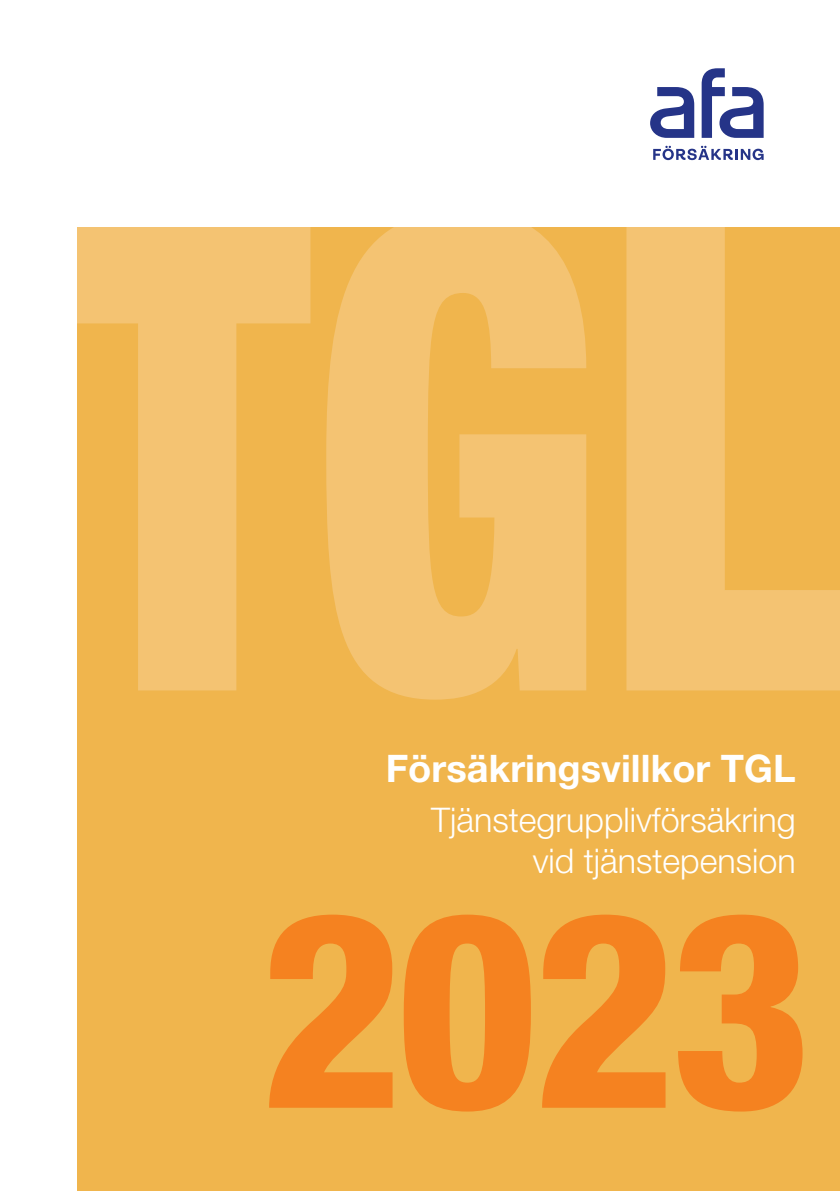
<style>
.page{position:relative;width:840px;height:1191px;background:#fff}
.page>*{position:absolute;margin:0;border:0;box-sizing:border-box;transform-origin:0 0}
.Rubrik_1{font:900 condensed 660px "Helvetica Neue LT Std";color:#f4c372;scale:.8 1}
.Rubrik_1-2{font:800 condensed 272.6px "Helvetica Neue LT Std";color:#f58220}
.Framsida_-_rubrik_2{font:700 38px "Helvetica Neue LT Std";color:#fff}
.Framsida_-_rubrik_2-2{font:300 34px "Helvetica Neue LT Std";color:#fff}
</style>
<div class="page">
<svg style="left:653px;top:146px;width:110px;height:14px"></svg>
<svg style="left:650px;top:87px;width:43px;height:51px"></svg>
<svg style="left:701px;top:68px;width:62px;height:70px"></svg>
<div style="left:76px;top:227px;width:763px;height:964px;background:#f0b54d"></div>
<p class="Rubrik_1" style="left:65px;top:49px;width:979px">TGL</p>
<p class="Framsida_-_rubrik_2" style="left:385px;top:745px;width:411px">Försäkringsvillkor TGL</p>
<p class="Framsida_-_rubrik_2-2" style="left:431px;top:799px;width:365px">Tjänstegrupplivförsäkring</p>
<p class="Framsida_-_rubrik_2-2" style="left:532px;top:840px;width:264px">vid tjänstepension</p>
<p class="Rubrik_1-2" style="left:260px;top:842px;width:552px">2023</p>
</div>
